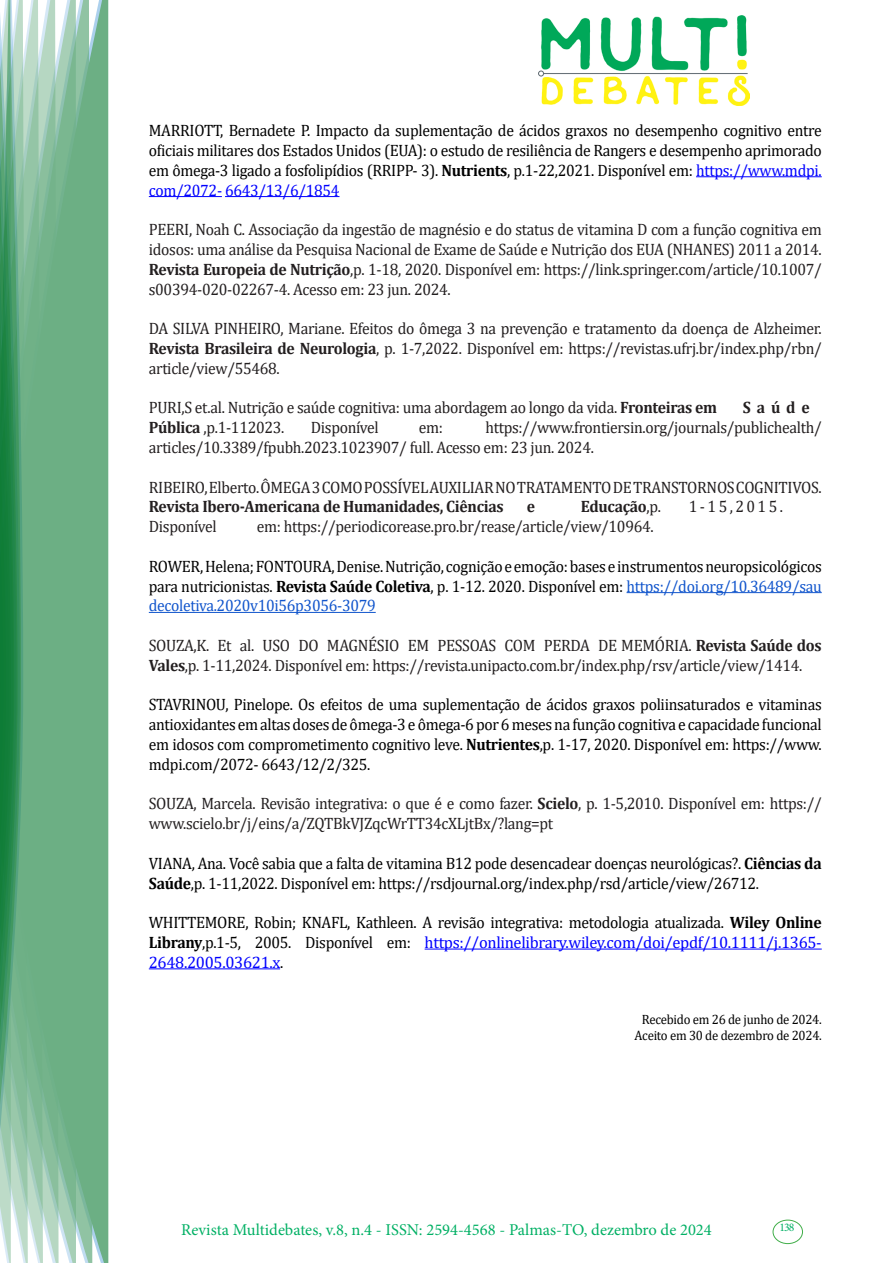
<style>
.page{position:relative;width:893px;height:1263px;background:#fff}
.page>*{position:absolute;margin:0;border:0;box-sizing:border-box;transform-origin:0 0}
.texto{font:16.5px/19.8px "Cambria";letter-spacing:-.02em;color:#231f20;scale:.95 1}
.texto-2{font:16.5px/19.8px "Cambria";letter-spacing:-.02em;color:#000;text-align:justify;scale:.95 1}
.t1{font:16.5px "Minion Pro";color:#00b064}
.texto-3{font:700 16.5px "Cambria";letter-spacing:-.02em;color:#231f20;scale:.95 1}
.texto-4{font:13.5px "Cambria";letter-spacing:-.02em;color:#000;scale:.95 1}
.t2{font:11.7px "Minion Pro";color:#00b064}
.s1{font-weight:700}
.s2{color:#00f}
.s3{font-weight:400}
.s4{color:#15c}
.s5{color:#0d0d0d}
</style>
<div class="page">
<div style="left:95px;top:0;width:14px;height:1263px;background:#6caf84"></div>
<svg style="left:79px;top:0;width:16px;height:1263px;background:#71b289"></svg>
<svg style="left:62px;top:0;width:17px;height:1263px;background:#75b48c"></svg>
<svg style="left:45px;top:0;width:17px;height:1263px;background:#7cb792"></svg>
<svg style="left:30px;top:0;width:15px;height:1263px;background:#80ba96"></svg>
<svg style="left:0;top:0;width:30px;height:1263px;background:#61a97f"></svg>
<div style="left:772px;top:1219px;width:31px;height:25px;border:1px solid #40ae49;border-radius:50%"></div>
<img style="left:538px;top:16px;width:211px;height:90px">
<hr style="left:696px;top:176px;width:126px;height:1px;background:#00f">
<hr style="left:149px;top:196px;width:73px;height:1px;background:#00f">
<hr style="left:225px;top:196px;width:114px;height:1px;background:#00f">
<hr style="left:627px;top:592px;width:195px;height:1px;background:#15c">
<hr style="left:149px;top:612px;width:227px;height:1px;background:#15c">
<hr style="left:425px;top:948px;width:397px;height:1px;background:#00f">
<hr style="left:149px;top:968px;width:131px;height:1px;background:#00f">
<p class="texto-2" style="left:149px;top:121px;width:710px">MARRIOTT, Bernadete P. Impacto da suplementação de ácidos graxos no desempenho cognitivo entre oficiais militares dos Estados Unidos (EUA): o estudo de resiliência de Rangers e desempenho aprimorado em ômega-3 ligado a fosfolipídios (RRIPP- 3). <span class="s1">Nutrients</span>, p.1-22,2021. Disponível em: <span class="s2">https://www.mdpi. com/2072- 6643/13/6/1854</span></p>
<p class="texto" style="left:149px;top:220px;width:710px;text-align:justify">PEERI, Noah C. Associação da ingestão de magnésio e do status de vitamina D com a função cognitiva em idosos: uma análise da Pesquisa Nacional de Exame de Saúde e Nutrição dos EUA (NHANES) 2011 a 2014.<br><span class="s1">Revista Europeia de Nutrição</span>,p. 1-18, 2020. Disponível em: https://link.springer.com/article/10.1007/ s00394-020-02267-4. Acesso em: 23 jun. 2024.</p>
<p class="texto" style="left:149px;top:319px;width:710px;text-align:justify">DA SILVA PINHEIRO, Mariane. Efeitos do ômega 3 na prevenção e tratamento da doença de Alzheimer.<br><span class="s1">Revista Brasileira de Neurologia</span>, p. 1-7,2022. Disponível em: https://revistas.ufrj.br/index.php/rbn/ article/view/55468.</p>
<p class="texto" style="left:149px;top:398px;width:600px">PURI,S et.al. Nutrição e saúde cognitiva: uma abordagem ao longo da vida. <span class="s1">Fronteiras em</span></p>
<p class="texto-3" style="left:743px;top:396px;width:72px">Saúde</p>
<p class="texto" style="left:149px;top:418px;width:144px"><span class="s1">Pública</span> ,p.1-112023.</p>
<p class="texto" style="left:311px;top:418px;width:73px">Disponível</p>
<p class="texto" style="left:419px;top:418px;width:27px">em:</p>
<p class="texto" style="left:149px;top:418px;width:710px;text-indent:336px">https://www.frontiersin.org/journals/publichealth/ articles/10.3389/fpubh.2023.1023907/ full. Acesso em: 23 jun. 2024.</p>
<p class="texto" style="left:149px;top:477px;width:710px">RIBEIRO, Elberto. ÔMEGA 3 COMO POSSÍVEL AUXILIAR NO TRATAMENTO DE TRANSTORNOS COGNITIVOS.<br><span class="s1">Revista Ibero-Americana de Humanidades, Ciências</span></p>
<p class="texto-3" style="left:527px;top:495px;width:10px">e</p>
<p class="texto-3" style="left:581px;top:495px;width:86px">Educação<span class="s3">,p.</span></p>
<p class="texto" style="left:689px;top:497px;width:101px">1-15,2015.</p>
<p class="texto" style="left:149px;top:517px;width:73px">Disponível</p>
<p class="texto" style="left:257px;top:517px;width:419px">em: https://periodicorease.pro.br/rease/article/view/10964.</p>
<p class="texto-2" style="left:149px;top:556px;width:710px">ROWER, Helena; FONTOURA, Denise. Nutrição, cognição e emoção: bases e instrumentos neuropsicológicos para nutricionistas. <span class="s1">Revista Saúde Coletiva</span>, p. 1-12. 2020. Disponível em: <span class="s4">https://doi.org/10.36489/sau decoletiva.2020v10i56p3056-3079</span></p>
<p class="texto" style="left:149px;top:635px;width:710px">SOUZA,K. Et al. USO DO MAGNÉSIO EM PESSOAS COM PERDA DE MEMÓRIA. <span class="s1">Revista Saúde dos<br>Vales</span>,p. 1-11,2024. Disponível em: https://revista.unipacto.com.br/index.php/rsv/article/view/1414.</p>
<p class="texto-2" style="left:149px;top:695px;width:710px">STAVRINOU, Pinelope. Os efeitos de uma suplementação de ácidos graxos poliinsaturados e vitaminas antioxidantes em altas doses de ômega-3 e ômega-6 por 6 meses na função cognitiva e capacidade funcional em idosos com comprometimento cognitivo leve. <span class="s1">Nutrientes</span>,p. 1-17, 2020. Disponível em: https://www. mdpi.com/2072- 6643/12/2/325.</p>
<p class="texto" style="left:149px;top:794px;width:710px">SOUZA, Marcela. Revisão integrativa: o que é e como fazer. <span class="s1">Scielo</span>, p. 1-5,2010. Disponível em: https:// www.scielo.br/j/eins/a/ZQTBkVJZqcWrTT34cXLjtBx/?lang=pt</p>
<p class="texto-2" style="left:149px;top:853px;width:710px">VIANA, Ana. Você sabia que a falta de vitamina B12 pode desencadear doenças neurológicas?. <span class="s1">Ciências da<br>Saúde</span>,p. 1-11,2022. Disponível em: https://rsdjournal.org/index.php/rsd/article/view/26712<span class="s5">.</span></p>
<p class="texto-2" style="left:149px;top:913px;width:710px">WHITTEMORE, Robin; KNAFL, Kathleen. A revisão integrativa: metodologia atualizada. <span class="s1">Wiley Online Librany</span>,p.1-5, 2005. Disponível em: <span class="s2">https://onlinelibrary.wiley.com/doi/epdf/10.1111/j.1365- 2648.2005.03621.x</span>.</p>
<p class="texto-4" style="left:642px;top:1011px;width:191px">Recebido em 26 de junho de 2024.</p>
<p class="texto-4" style="left:635px;top:1027px;width:199px">Aceito em 30 de dezembro de 2024.</p>
<p class="t1" style="left:181px;top:1218px;width:532px">Revista Multidebates, v.8, n.4 - ISSN: 2594-4568 - Palmas-TO, dezembro de 2024</p>
<p class="t2" style="left:779px;top:1219px;width:16px">138</p>
</div>
